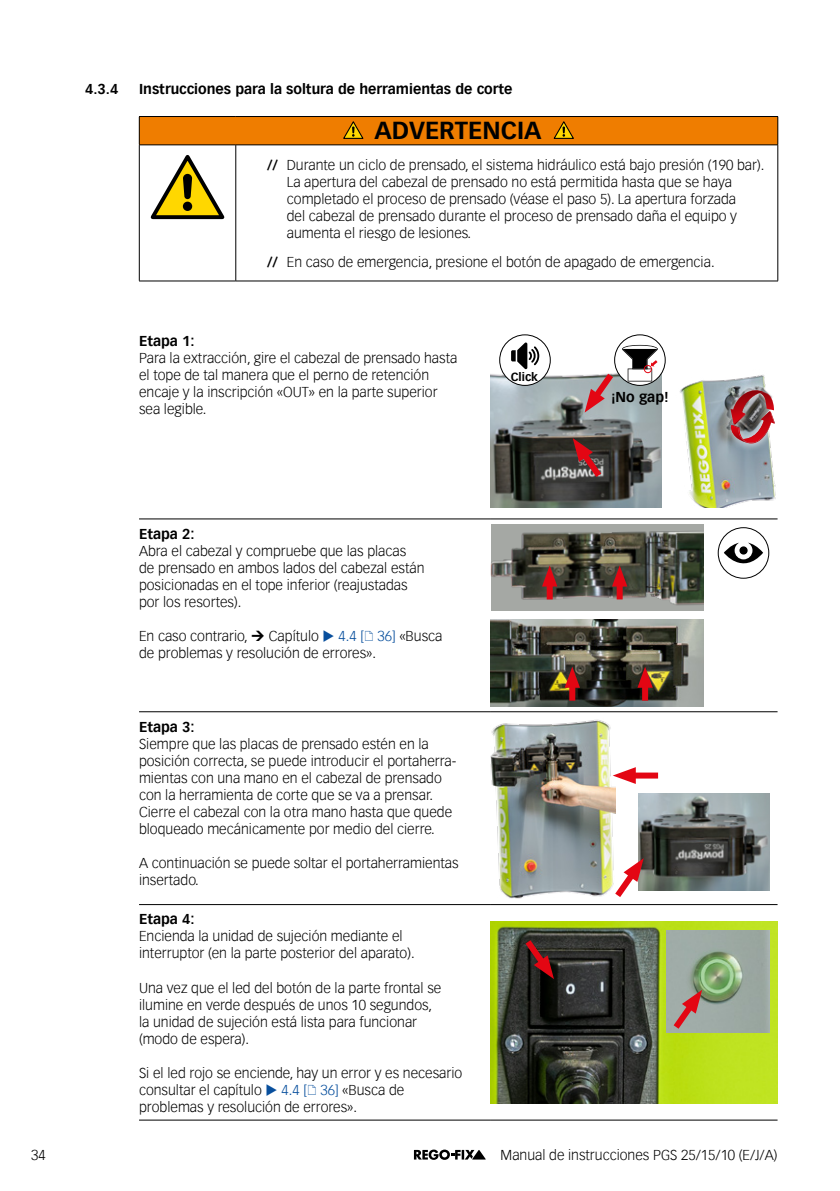
<style>
.page{position:relative;width:840px;height:1191px;background:#fff}
.page>*{position:absolute;margin:0;border:0;box-sizing:border-box;transform-origin:0 0}
.Headline_Einleitung{font:700 24px "Vectora Com";color:#000}
.Tabellentext{font:300 14px/17px "Vectora Com";color:#000}
.Tabellentext-2{font:700 14px "Vectora Com";color:#000}
.Text{font:700 14px "Vectora Com";color:#000}
.t1{font:700 11.6px "Vectora Com";color:#000}
.s1{font-weight:700}
.s2{color:#084f9d}
</style>
<div class="page">
<svg style="left:413px;top:1149px;width:72px;height:10px"></svg>
<div style="left:139px;top:116px;width:638px;height:29px;background:#ef7d00"></div>
<hr style="left:139px;top:116px;width:97px;height:1px;background:#000">
<svg style="left:139px;top:117px;width:1px;height:27px"></svg>
<hr style="left:236px;top:116px;width:541px;height:1px;background:#000">
<svg style="left:777px;top:117px;width:1px;height:28px"></svg>
<hr style="left:139px;top:144px;width:97px;height:1px;background:#000">
<hr style="left:139px;top:145px;width:1px;height:136px;background:#000">
<hr style="left:236px;top:144px;width:541px;height:1px;background:#000">
<hr style="left:235px;top:145px;width:1px;height:136px;background:#000">
<hr style="left:777px;top:145px;width:1px;height:136px;background:#000">
<hr style="left:139px;top:281px;width:97px;height:1px;background:#000">
<hr style="left:236px;top:281px;width:541px;height:1px;background:#000">
<svg style="left:343px;top:121px;width:20px;height:18px"></svg>
<svg style="left:553px;top:121px;width:20px;height:18px"></svg>
<svg style="left:150px;top:155px;width:74px;height:64px"></svg>
<hr style="left:139px;top:518px;width:351px;height:1px;background:#000">
<hr style="left:490px;top:518px;width:287px;height:1px;background:#000">
<hr style="left:139px;top:711px;width:351px;height:1px;background:#000">
<hr style="left:490px;top:711px;width:287px;height:1px;background:#000">
<hr style="left:139px;top:904px;width:351px;height:1px;background:#000">
<hr style="left:490px;top:904px;width:287px;height:1px;background:#000">
<hr style="left:139px;top:1119px;width:351px;height:1px;background:#000">
<hr style="left:490px;top:1119px;width:287px;height:1px;background:#000">
<img style="left:660px;top:362px;width:116px;height:145px">
<svg style="left:721px;top:382px;width:55px;height:70px"></svg>
<svg style="left:730px;top:390px;width:44px;height:53px;background:#9f5c60"></svg>
<img style="left:490px;top:334px;width:170px;height:173px">
<div style="left:499px;top:335px;width:51px;height:50px;background:#fff;border-radius:50%"></div>
<svg style="left:511px;top:342px;width:28px;height:27px"></svg>
<div style="left:499px;top:334px;width:51px;height:52px;border:1px solid #000;border-radius:50%"></div>
<div style="left:614px;top:335px;width:50px;height:50px;background:#fff;border-radius:50%"></div>
<div style="left:614px;top:334px;width:51px;height:52px;border:1px solid #000;border-radius:50%"></div>
<svg style="left:572px;top:438px;width:34px;height:45px;background:#6c3d3d"></svg>
<svg style="left:584px;top:345px;width:75px;height:67px"></svg>
<img style="left:490px;top:524px;width:213px;height:87px">
<svg style="left:723px;top:542px;width:39px;height:34px"></svg>
<div style="left:717px;top:527px;width:51px;height:51px;border:1px solid #000;border-radius:50%"></div>
<div style="left:616px;top:579px;width:6px;height:20px;background:#e30613"></div>
<svg style="left:611px;top:565px;width:16px;height:21px"></svg>
<div style="left:546px;top:579px;width:6px;height:20px;background:#e30613"></div>
<svg style="left:541px;top:565px;width:16px;height:21px"></svg>
<img style="left:490px;top:619px;width:213px;height:87px">
<svg style="left:641px;top:688px;width:6px;height:12px"></svg>
<svg style="left:637px;top:666px;width:15px;height:22px"></svg>
<div style="left:569px;top:680px;width:6px;height:20px;background:#e30613"></div>
<svg style="left:564px;top:666px;width:15px;height:22px"></svg>
<img style="left:490px;top:719px;width:125px;height:180px">
<div style="left:627px;top:772px;width:30px;height:6px;background:#e30613"></div>
<svg style="left:612px;top:767px;width:23px;height:17px"></svg>
<img style="left:638px;top:793px;width:130px;height:97px">
<svg style="left:609px;top:858px;width:34px;height:41px"></svg>
<img style="left:490px;top:921px;width:287px;height:182px">
<svg style="left:519px;top:933px;width:34px;height:46px;background:#522524"></svg>
<img style="left:666px;top:930px;width:102px;height:102px">
<svg style="left:667px;top:989px;width:34px;height:46px;background:#ae8b81"></svg>
<p class="Tabellentext-2" style="left:85px;top:80px;width:35px">4.3.4</p>
<p class="Tabellentext-2" style="left:139px;top:80px;width:375px">Instrucciones para la soltura de herramientas de corte</p>
<p class="Headline_Einleitung" style="left:374px;top:116px;width:168px">ADVERTENCIA</p>
<p class="Tabellentext" style="left:287px;top:157px;width:478px;text-indent:-20px"><span class="s1">//</span> Durante un ciclo de prensado, el sistema hidráulico está bajo presión (190 bar).<br>La apertura del cabezal de prensado no está permitida hasta que se haya completado el proceso de prensado (véase el paso 5). La apertura forzada<br>del cabezal de prensado durante el proceso de prensado daña el equipo y aumenta el riesgo de lesiones.</p>
<p class="Tabellentext" style="left:267px;top:253px;width:449px"><span class="s1">//</span> En caso de emergencia, presione el botón de apagado de emergencia.</p>
<p class="Tabellentext-2" style="left:139px;top:332px;width:57px">Etapa 1:</p>
<p class="Tabellentext" style="left:139px;top:349px;width:319px">Para la extracción, gire el cabezal de prensado hasta el tope de tal manera que el perno de retención encaje y la inscripción «OUT» en la parte superior sea legible.</p>
<p class="Tabellentext-2" style="left:139px;top:525px;width:57px">Etapa 2:</p>
<p class="Tabellentext" style="left:139px;top:542px;width:287px">Abra el cabezal y compruebe que las placas de prensado en ambos lados del cabezal están posicionadas en el tope inferior (reajustadas por los resortes).</p>
<p class="Tabellentext" style="left:139px;top:627px;width:110px">En caso contrario,</p>
<p class="Tabellentext" style="left:139px;top:627px;width:305px;text-indent:130px">Capítulo <span class="s2">◆ 4.4 [ 36]</span> «Busca de problemas y resolución de errores».</p>
<p class="Tabellentext-2" style="left:139px;top:718px;width:57px">Etapa 3:</p>
<p class="Tabellentext" style="left:139px;top:735px;width:319px">Siempre que las placas de prensado estén en la posición correcta, se puede introducir el portaherra&shy;mientas con una mano en el cabezal de prensado con la herramienta de corte que se va a prensar.<br>Cierre el cabezal con la otra mano hasta que quede bloqueado mecánicamente por medio del cierre.</p>
<p class="Tabellentext" style="left:139px;top:854px;width:321px">A continuación se puede soltar el portaherramientas insertado.</p>
<p class="Tabellentext-2" style="left:139px;top:911px;width:57px">Etapa 4:</p>
<p class="Tabellentext" style="left:139px;top:928px;width:277px">Encienda la unidad de sujeción mediante el interruptor (en la parte posterior del aparato).</p>
<p class="Tabellentext" style="left:139px;top:979px;width:303px">Una vez que el led del botón de la parte frontal se ilumine en verde después de unos 10 segundos, la unidad de sujeción está lista para funcionar (modo de espera).</p>
<p class="Tabellentext" style="left:139px;top:1064px;width:324px">Si el led rojo se enciende, hay un error y es necesario consultar el capítulo <span class="s2">◆ 4.4 [ 36]</span> «Busca de problemas y resolución de errores».</p>
<p class="t1" style="left:510px;top:369px;width:29px">Click</p>
<p class="Text" style="left:610px;top:389px;width:59px">¡No gap!</p>
<p class="Tabellentext" style="left:31px;top:1146px;width:16px">34</p>
<p class="Tabellentext" style="left:500px;top:1146px;width:278px">Manual de instrucciones PGS 25/15/10 (E/J/A)</p>
</div>
